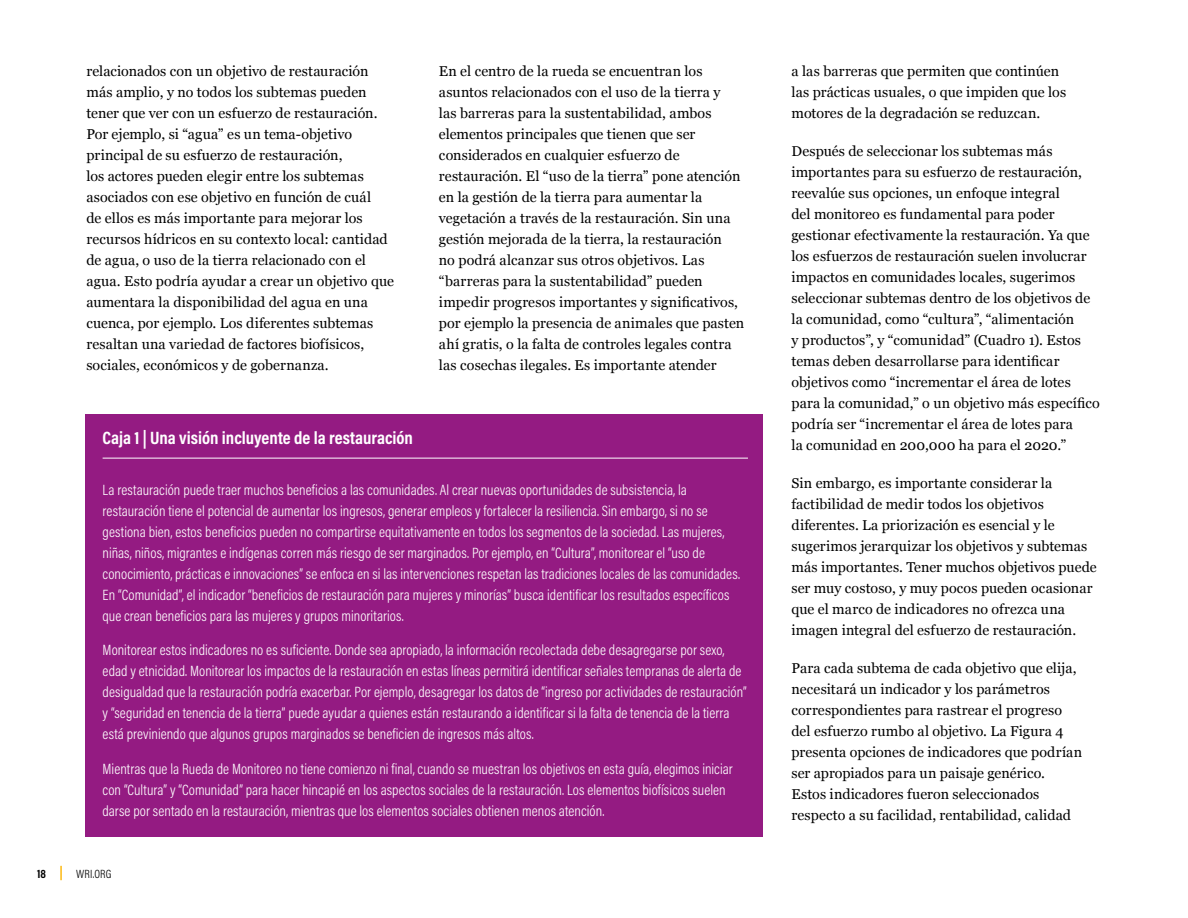
<style>
.page{position:relative;width:1188px;height:918px;background:#fff}
.page>*{position:absolute;margin:0;border:0;box-sizing:border-box;transform-origin:0 0}
.t1{font:700 18px "Acumin Pro Cond";color:#fff}
.t2{font:300 15px/21px "Acumin Pro Cond";letter-spacing:.005em;color:#fff}
.t3{font:14.25px/21px "Georgia";letter-spacing:.005em;color:#000}
.t4{font:300 12px "Acumin Pro Cond";letter-spacing:.015em;color:#000}
.t5{font:700 12px "Acumin Pro Cond";color:#000}
</style>
<div class="page">
<svg style="left:60px;top:866px;width:2px;height:14px"></svg>
<div style="left:85px;top:415px;width:677px;height:422px;background:#941b82"></div>
<hr style="left:103px;top:458px;width:645px;height:1px;background:#fff">
<p class="t3" style="left:86px;top:60px;width:309px">relacionados con un objetivo de restauración más amplio, y no todos los subtemas pueden tener que ver con un esfuerzo de restauración.<br>Por ejemplo, si “agua” es un tema-objetivo principal de su esfuerzo de restauración,<br>los actores pueden elegir entre los subtemas asociados con ese objetivo en función de cuál<br>de ellos es más importante para mejorar los recursos hídricos en su contexto local: cantidad de agua, o uso de la tierra relacionado con el agua. Esto podría ayudar a crear un objetivo que aumentara la disponibilidad del agua en una cuenca, por ejemplo. Los diferentes subtemas resaltan una variedad de factores biofísicos, sociales, económicos y de gobernanza.</p>
<p class="t3" style="left:439px;top:60px;width:307px">En el centro de la rueda se encuentran los asuntos relacionados con el uso de la tierra y<br>las barreras para la sustentabilidad, ambos elementos principales que tienen que ser considerados en cualquier esfuerzo de restauración. El “uso de la tierra” pone atención en la gestión de la tierra para aumentar la vegetación a través de la restauración. Sin una gestión mejorada de la tierra, la restauración<br>no podrá alcanzar sus otros objetivos. Las “barreras para la sustentabilidad” pueden impedir progresos importantes y significativos, por ejemplo la presencia de animales que pasten ahí gratis, o la falta de controles legales contra las cosechas ilegales. Es importante atender</p>
<p class="t3" style="left:792px;top:60px;width:276px">a las barreras que permiten que continúen las prácticas usuales, o que impiden que los motores de la degradación se reduzcan.</p>
<p class="t3" style="left:792px;top:140px;width:310px">Después de seleccionar los subtemas más importantes para su esfuerzo de restauración, reevalúe sus opciones, un enfoque integral<br>del monitoreo es fundamental para poder gestionar efectivamente la restauración. Ya que los esfuerzos de restauración suelen involucrar impactos en comunidades locales, sugerimos seleccionar subtemas dentro de los objetivos de la comunidad, como “cultura”, “alimentación<br>y productos”, y “comunidad” (Cuadro 1). Estos temas deben desarrollarse para identificar objetivos como “incrementar el área de lotes para la comunidad,” o un objetivo más específico podría ser “incrementar el área de lotes para<br>la comunidad en 200,000 ha para el 2020.”</p>
<p class="t3" style="left:792px;top:472px;width:307px">Sin embargo, es importante considerar la factibilidad de medir todos los objetivos diferentes. La priorización es esencial y le sugerimos jerarquizar los objetivos y subtemas más importantes. Tener muchos objetivos puede ser muy costoso, y muy pocos pueden ocasionar que el marco de indicadores no ofrezca una imagen integral del esfuerzo de restauración.</p>
<p class="t3" style="left:792px;top:657px;width:292px">Para cada subtema de cada objetivo que elija, necesitará un indicador y los parámetros correspondientes para rastrear el progreso del esfuerzo rumbo al objetivo. La Figura 4 presenta opciones de indicadores que podrían ser apropiados para un paisaje genérico.<br>Estos indicadores fueron seleccionados respecto a su facilidad, rentabilidad, calidad</p>
<p class="t1" style="left:103px;top:426px;width:312px">Caja 1 | Una visión incluyente de la restauración</p>
<p class="t2" style="left:103px;top:479px;width:639px">La restauración puede traer muchos beneficios a las comunidades. Al crear nuevas oportunidades de subsistencia, la restauración tiene el potencial de aumentar los ingresos, generar empleos y fortalecer la resiliencia. Sin embargo, si no se gestiona bien, estos beneficios pueden no compartirse equitativamente en todos los segmentos de la sociedad. Las mujeres, niñas, niños, migrantes e indígenas corren más riesgo de ser marginados. Por ejemplo, en “Cultura”, monitorear el “uso de conocimiento, prácticas e innovaciones” se enfoca en si las intervenciones respetan las tradiciones locales de las comunidades.<br>En “Comunidad”, el indicador “beneficios de restauración para mujeres y minorías” busca identificar los resultados específicos que crean beneficios para las mujeres y grupos minoritarios.</p>
<p class="t2" style="left:103px;top:639px;width:646px">Monitorear estos indicadores no es suficiente. Donde sea apropiado, la información recolectada debe desagregarse por sexo, edad y etnicidad. Monitorear los impactos de la restauración en estas líneas permitirá identificar señales tempranas de alerta de desigualdad que la restauración podría exacerbar. Por ejemplo, desagregar los datos de “ingreso por actividades de restauración” y “seguridad en tenencia de la tierra” puede ayudar a quienes están restaurando a identificar si la falta de tenencia de la tierra está previniendo que algunos grupos marginados se beneficien de ingresos más altos.</p>
<p class="t2" style="left:103px;top:758px;width:632px">Mientras que la Rueda de Monitoreo no tiene comienzo ni final, cuando se muestran los objetivos en esta guía, elegimos iniciar con “Cultura” y “Comunidad” para hacer hincapié en los aspectos sociales de la restauración. Los elementos biofísicos suelen darse por sentado en la restauración, mientras que los elementos sociales obtienen menos atención.</p>
<p class="t5" style="left:37px;top:866px;width:11px">18</p>
<p class="t4" style="left:76px;top:866px;width:37px">WRI.ORG</p>
</div>
